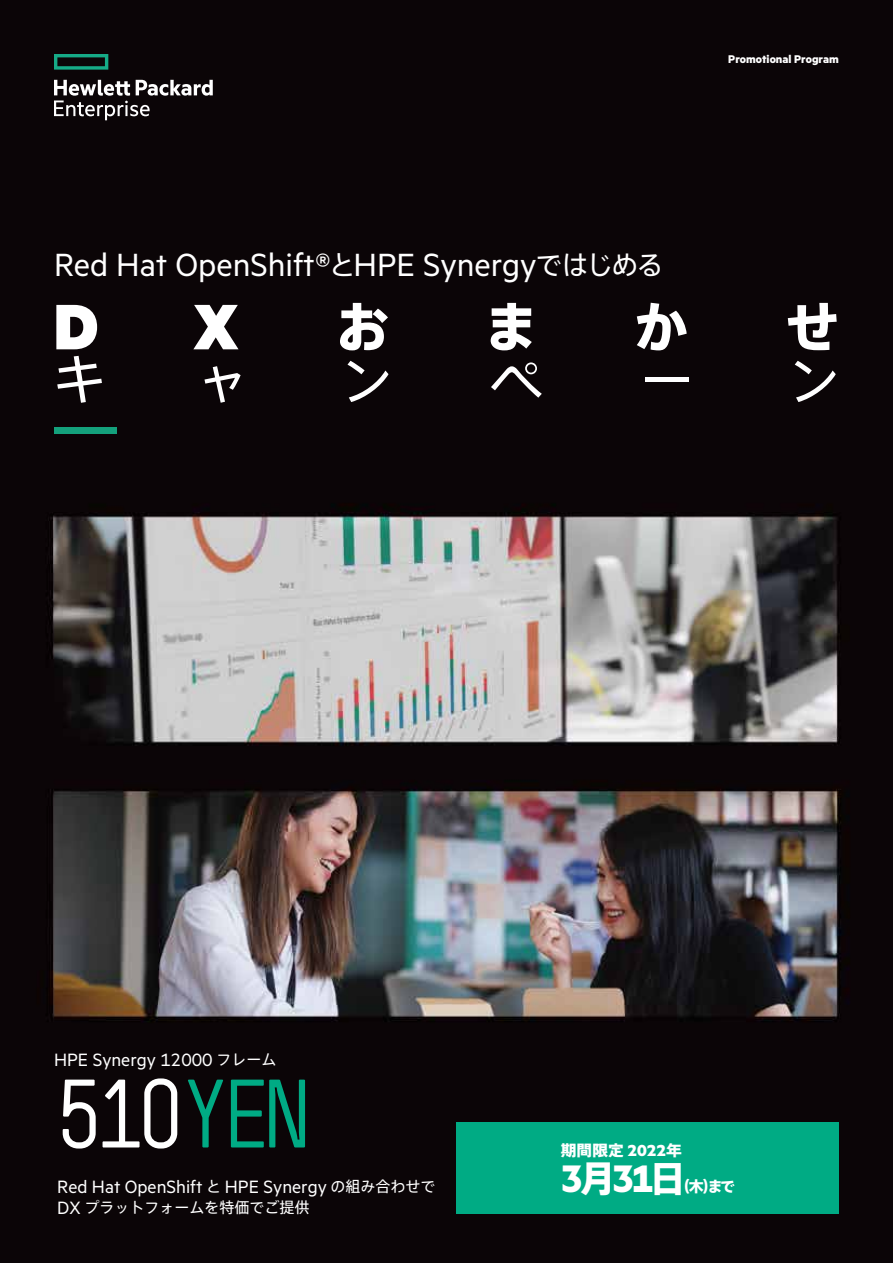
<style>
.page{position:relative;width:893px;height:1263px;background:#fff}
.page>*{position:absolute;margin:0;border:0;box-sizing:border-box;transform-origin:0 0}
.t1{font:95.4px "Simple";letter-spacing:-.1em;color:#fff}
.t2{font:900 72.3px "Metric HPE";color:#fff}
.t3{font:54px "Axis Std";color:#fff}
.t4{font:800 54px "Axis Std";color:#fff}
.t5{font:700 43.2px "Metric HPE";color:#fff}
.t6{font:36.15px "Metric HPE";color:#fff}
.t7{font:20.1px "Metric HPE";color:#fff}
.t8{font:15px "Axis Std";color:#fff}
.t9{font:800 15px "Axis Std";color:#fff;scale:1.05 1}
.t10{font:800 15px "Axis Std";color:#fff}
.t11{font:700 12.6px "Metric HPE";color:#fff}
.s1{font-family:"Axis Std";font-size:27px}
.s2{font-family:"Axis Std";font-size:15px}
.s3{color:#00ab84}
.s4{font-family:"Metric HPE";font-size:20.1px}
.s5{font-family:"Metric HPE";font-weight:700;font-size:18px}
.s6{font-family:"Axis Std";font-weight:800;font-size:36px}
</style>
<div class="page">
<img style="left:0;top:0;width:893px;height:1263px">
<div style="left:54px;top:427px;width:62px;height:6px;background:#14a17c"></div>
<svg style="left:54px;top:80px;width:159px;height:40px"></svg>
<svg style="left:54px;top:54px;width:54px;height:16px"></svg>
<div style="left:457px;top:1122px;width:382px;height:92px;background:#00ab84"></div>
<p class="t11" style="left:728px;top:52px;width:112px">Promotional Program</p>
<p class="t6" style="left:54px;top:244px;width:611px">Red Hat OpenShift®<span class="s1">と</span>HPE Synergy<span class="s1">ではじめる</span></p>
<p class="t2" style="left:54px;top:281px;width:46px">D</p>
<p class="t2" style="left:193px;top:281px;width:47px">X</p>
<p class="t4" style="left:335px;top:285px;width:56px">お</p>
<p class="t4" style="left:484px;top:285px;width:55px">ま</p>
<p class="t4" style="left:634px;top:285px;width:55px">か</p>
<p class="t4" style="left:785px;top:285px;width:55px">せ</p>
<p class="t3" style="left:52px;top:339px;width:55px">キ</p>
<p class="t3" style="left:196px;top:339px;width:55px">ャ</p>
<p class="t3" style="left:340px;top:339px;width:55px">ン</p>
<p class="t3" style="left:489px;top:339px;width:55px">ペ</p>
<p class="t3" style="left:787px;top:339px;width:55px">ン</p>
<p class="t3" style="left:640px;top:339px;width:55px">ー</p>
<p class="t7" style="left:54px;top:1047px;width:224px">HPE Synergy 12000 <span class="s2">フレーム</span></p>
<p class="t1" style="left:54px;top:1057px;width:260px">510<span class="s3">YEN</span></p>
<p class="t7" style="left:57px;top:1175px;width:380px">Red Hat OpenShift <span class="s2">と</span> HPE Synergy <span class="s2">の組み合わせで</span></p>
<p class="t8" style="left:57px;top:1196px;width:254px"><span class="s4">DX</span> プラットフォームを特価でご提供</p>
<p class="t9" style="left:561px;top:1139px;width:117px">期間限定 <span class="s5">2022</span>年</p>
<p class="t5" style="left:561px;top:1152px;width:126px">3<span class="s6">月</span>31<span class="s6">日</span></p>
<p class="t10" style="left:675px;top:1175px;width:61px">（木）まで</p>
</div>
